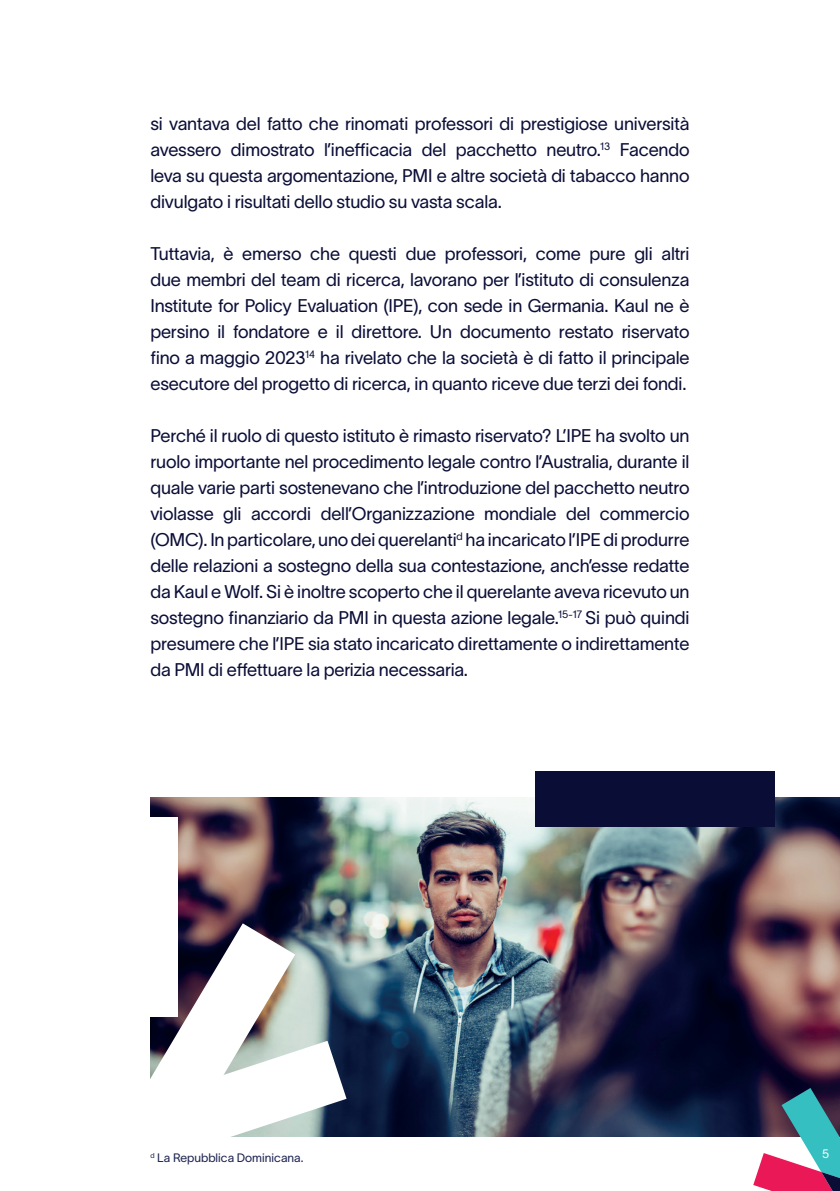
<style>
.page{position:relative;width:840px;height:1191px;background:#fff}
.page>*{position:absolute;margin:0;border:0;box-sizing:border-box;transform-origin:0 0}
.t1{font:18px/26px "TWK Lausanne";letter-spacing:-.01em;color:#0b0e37;text-align:justify}
.t2{font:12px "TWK Lausanne";color:#1d2351}
.t3{font:12px "TWK Lausanne";color:#fff}
.t4{font:7px "TWK Lausanne";color:#1d2351}
</style>
<div class="page">
<img style="left:150px;top:798px;width:689px;height:338px">
<div style="left:535px;top:771px;width:240px;height:56px;background:#0a0e36"></div>
<div style="left:117px;top:816px;width:61px;height:200px;background:#fff"></div>
<svg style="left:150px;top:923px;width:196px;height:214px"></svg>
<svg style="left:752px;top:1088px;width:87px;height:103px"></svg>
<p class="t1" style="left:150px;top:109px;width:540px">si vantava del fatto che rinomati professori di prestigiose università avessero dimostrato l’inefficacia del pacchetto neutro.<sup>13</sup> Facendo leva su questa argomentazione, PMI e altre società di tabacco hanno divulgato i risultati dello studio su vasta scala.</p>
<p class="t1" style="left:150px;top:239px;width:540px">Tuttavia, è emerso che questi due professori, come pure gli altri due membri del team di ricerca, lavorano per l’istituto di consulenza Institute for Policy Evaluation (IPE), con sede in Germania. Kaul ne è persino il fondatore e il direttore. Un documento restato riservato fino a maggio 2023<sup>14</sup> ha rivelato che la società è di fatto il principale esecutore del progetto di ricerca, in quanto riceve due terzi dei fondi.</p>
<p class="t1" style="left:150px;top:421px;width:540px">Perché il ruolo di questo istituto è rimasto riservato? L’IPE ha svolto un ruolo importante nel procedimento legale contro l’Australia, durante il quale varie parti sostenevano che l’introduzione del pacchetto neutro violasse gli accordi dell’Organizzazione mondiale del commercio (OMC). In particolare, uno dei querelanti<sup>d</sup> ha incaricato l’IPE di produrre delle relazioni a sostegno della sua contestazione, anch’esse redatte da Kaul e Wolf. Si è inoltre scoperto che il querelante aveva ricevuto un sostegno finanziario da PMI in questa azione legale.<sup>15-17</sup> Si può quindi presumere che l’IPE sia stato incaricato direttamente o indirettamente da PMI di effettuare la perizia necessaria.</p>
<p class="t4" style="left:150px;top:1150px;width:6px">d</p>
<p class="t3" style="left:821px;top:1145px;width:9px">5</p>
<p class="t2" style="left:157px;top:1148px;width:148px">La Repubblica Dominicana.</p>
</div>
